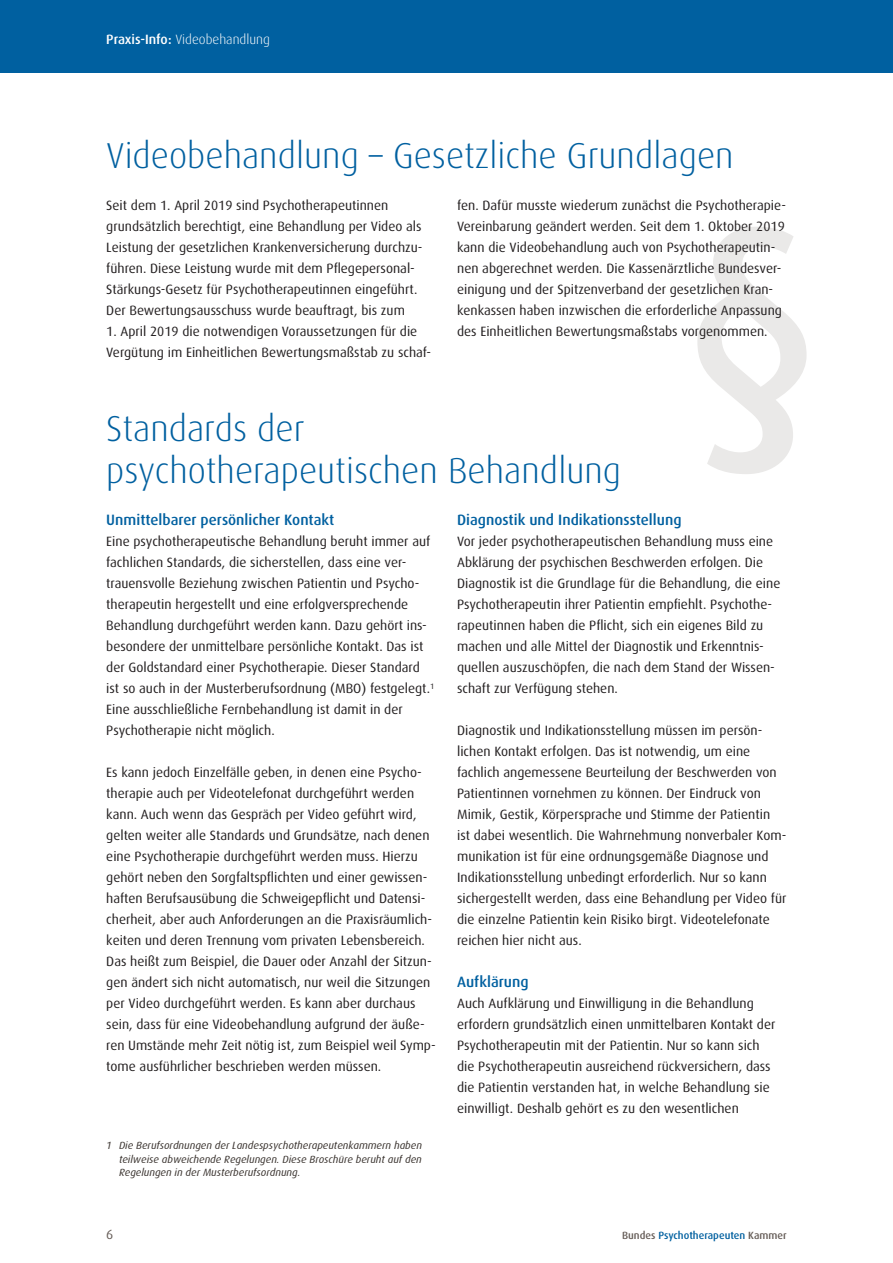
<style>
.page{position:relative;width:893px;height:1263px;background:#fff}
.page>*{position:absolute;margin:0;border:0;box-sizing:border-box;transform-origin:0 0}
.t1{font:500 269.55px "Dax";color:#eae9e8}
.t2{font:300 36px/42px "Dax";color:#0060a0}
.t3{font:500 15px "Dax";color:#0060a0}
.t4{font:13.5px/21px "Dax";color:#231f20}
.t5{font:300 13.5px "Dax";color:#fff}
.t6{font:13.5px "Dax";color:#655c57}
.t7{font:italic 10.5px/13.5px "Dax";color:#3a332f;text-align:justify}
.t8{font:500 10.5px "Dax";color:#0060a0}
.s1{font-weight:500}
.s2{color:#655c57}
</style>
<div class="page">
<div style="left:0;top:0;width:893px;height:72px;background:#0060a0"></div>
<p class="t5" style="left:106px;top:32px;width:165px"><span class="s1">Praxis-Info:</span> Videobehandlung</p>
<h2 class="t2" style="left:106px;top:135px;width:629px">Videobehandlung – Gesetzliche Grundlagen</h2>
<p class="t4" style="left:106px;top:195px;width:318px">Seit dem 1. April 2019 sind Psychotherapeutinnen grundsätzlich berechtigt, eine Behandlung per Video als Leistung der gesetzlichen Krankenversicherung durchzu&shy;führen. Diese Leistung wurde mit dem Pflegepersonal-Stärkungs-Gesetz für Psychotherapeutinnen eingeführt.<br>Der Bewertungsausschuss wurde beauftragt, bis zum</p>
<p class="t4" style="left:106px;top:321px;width:326px">1. April 2019 die notwendigen Voraussetzungen für die<br>Vergütung im Einheitlichen Bewertungsmaßstab zu schaf-</p>
<p class="t4" style="left:457px;top:195px;width:330px">fen. Dafür musste wiederum zunächst die Psychotherapie-Vereinbarung geändert werden. Seit dem 1. Oktober 2019 kann die Videobehandlung auch von Psychotherapeutin&shy;nen abgerechnet werden. Die Kassenärztliche Bundesver&shy;einigung und der Spitzenverband der gesetzlichen Kran&shy;kenkassen haben inzwischen die erforderliche Anpassung des Einheitlichen Bewertungsmaßstabs vorgenommen.</p>
<h1 class="t1" style="left:678px;top:170px;width:149px">§</h1>
<h2 class="t2" style="left:106px;top:408px;width:516px">Standards der psychotherapeutischen Behandlung</h2>
<p class="t3" style="left:106px;top:511px;width:230px">Unmittelbarer persönlicher Kontakt</p>
<p class="t4" style="left:106px;top:531px;width:330px">Eine psychotherapeutische Behandlung beruht immer auf fachlichen Standards, die sicherstellen, dass eine ver&shy;trauensvolle Beziehung zwischen Patientin und Psycho&shy;therapeutin hergestellt und eine erfolgversprechende Behandlung durchgeführt werden kann. Dazu gehört ins&shy;besondere der unmittelbare persönliche Kontakt. Das ist der Goldstandard einer Psychotherapie. Dieser Standard ist so auch in der Musterberufsordnung (MBO) festgelegt.<sup>1<br></sup>Eine ausschließliche Fernbehandlung ist damit in der Psychotherapie nicht möglich.</p>
<p class="t4" style="left:106px;top:762px;width:331px">Es kann jedoch Einzelfälle geben, in denen eine Psycho&shy;therapie auch per Videotelefonat durchgeführt werden kann. Auch wenn das Gespräch per Video geführt wird, gelten weiter alle Standards und Grundsätze, nach denen eine Psychotherapie durchgeführt werden muss. Hierzu gehört neben den Sorgfaltspflichten und einer gewissen&shy;haften Berufsausübung die Schweigepflicht und Datensi&shy;cherheit, aber auch Anforderungen an die Praxisräumlich&shy;keiten und deren Trennung vom privaten Lebensbereich.<br>Das heißt zum Beispiel, die Dauer oder Anzahl der Sitzun&shy;gen ändert sich nicht automatisch, nur weil die Sitzungen per Video durchgeführt werden. Es kann aber durchaus sein, dass für eine Videobehandlung aufgrund der äuße&shy;ren Umstände mehr Zeit nötig ist, zum Beispiel weil Symp&shy;tome ausführlicher beschrieben werden müssen.</p>
<p class="t3" style="left:457px;top:511px;width:226px">Diagnostik und Indikationsstellung</p>
<p class="t4" style="left:457px;top:531px;width:325px">Vor jeder psychotherapeutischen Behandlung muss eine Abklärung der psychischen Beschwerden erfolgen. Die Diagnostik ist die Grundlage für die Behandlung, die eine Psychotherapeutin ihrer Patientin empfiehlt. Psychothe&shy;rapeutinnen haben die Pflicht, sich ein eigenes Bild zu machen und alle Mittel der Diagnostik und Erkenntnis&shy;quellen auszuschöpfen, die nach dem Stand der Wissen&shy;schaft zur Verfügung stehen.</p>
<p class="t4" style="left:457px;top:720px;width:331px">Diagnostik und Indikationsstellung müssen im persön&shy;lichen Kontakt erfolgen. Das ist notwendig, um eine fachlich angemessene Beurteilung der Beschwerden von Patientinnen vornehmen zu können. Der Eindruck von Mimik, Gestik, Körpersprache und Stimme der Patientin ist dabei wesentlich. Die Wahrnehmung nonverbaler Kom&shy;munikation ist für eine ordnungsgemäße Diagnose und Indikationsstellung unbedingt erforderlich. Nur so kann sichergestellt werden, dass eine Behandlung per Video für die einzelne Patientin kein Risiko birgt. Videotelefonate reichen hier nicht aus.</p>
<p class="t3" style="left:457px;top:973px;width:73px">Aufklärung</p>
<p class="t4" style="left:457px;top:993px;width:320px">Auch Aufklärung und Einwilligung in die Behandlung erfordern grundsätzlich einen unmittelbaren Kontakt der Psychotherapeutin mit der Patientin. Nur so kann sich die Psychotherapeutin ausreichend rückversichern, dass die Patientin verstanden hat, in welche Behandlung sie einwilligt. Deshalb gehört es zu den wesentlichen</p>
<p class="t7" style="left:119px;top:1139px;width:304px;text-indent:-13px">1 Die Berufsordnungen der Landespsychotherapeutenkammern haben teilweise abweichende Regelungen. Diese Broschüre beruht auf den Regelungen in der Musterberufsordnung.</p>
<p class="t6" style="left:106px;top:1227px;width:9px">6</p>
<p class="t8" style="left:622px;top:1229px;width:166px"><span class="s2">Bundes</span> Psychotherapeuten <span class="s2">Kammer</span></p>
</div>
